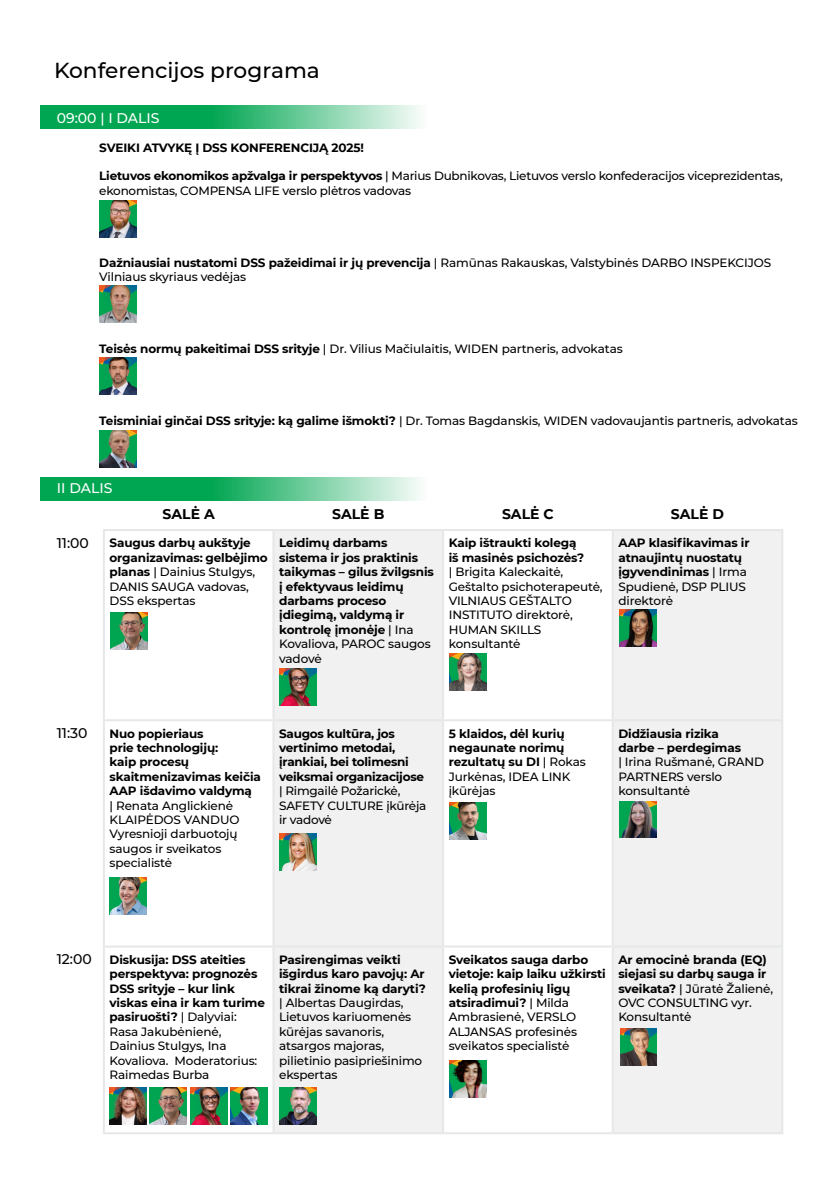
<style>
.page{position:relative;width:840px;height:1191px;background:#fff}
.page>*{position:absolute;margin:0;border:0;box-sizing:border-box;transform-origin:0 0}
.t1{font:500 21.6px "Montserrat";color:#000}
.t2{font:700 14px "Montserrat";color:#000}
.t3{font:500 14px "Montserrat";color:#fff}
.t4{font:500 14px "Montserrat";color:#000}
.t5{font:700 12px/14.4px "Montserrat";letter-spacing:-.01em;color:#000}
.t6{font:500 12px/14.4px "Montserrat";letter-spacing:-.01em;color:#000}
.s1{font-weight:700}
.s2{font-weight:500}
</style>
<div class="page">
<svg style="left:40px;top:477px;width:379px;height:23px;background:#42bd7e"></svg>
<svg style="left:40px;top:106px;width:379px;height:23px;background:#42bd7e"></svg>
<div style="left:274px;top:531px;width:168px;height:601px;background:#f1f1f2"></div>
<div style="left:613px;top:531px;width:167px;height:601px;background:#f1f1f2"></div>
<hr style="left:103px;top:529px;width:170px;height:2px;background:#e6e7e8">
<hr style="left:103px;top:531px;width:2px;height:188px;background:#e6e7e8">
<hr style="left:273px;top:529px;width:170px;height:2px;background:#e6e7e8">
<hr style="left:272px;top:531px;width:2px;height:188px;background:#e6e7e8">
<hr style="left:443px;top:529px;width:169px;height:2px;background:#e6e7e8">
<hr style="left:442px;top:531px;width:2px;height:188px;background:#e6e7e8">
<hr style="left:612px;top:529px;width:170px;height:2px;background:#e6e7e8">
<hr style="left:611px;top:531px;width:2px;height:188px;background:#e6e7e8">
<hr style="left:780px;top:531px;width:2px;height:188px;background:#e6e7e8">
<hr style="left:103px;top:719px;width:170px;height:2px;background:#e6e7e8">
<hr style="left:103px;top:721px;width:2px;height:224px;background:#e6e7e8">
<hr style="left:273px;top:719px;width:170px;height:2px;background:#e6e7e8">
<hr style="left:272px;top:721px;width:2px;height:224px;background:#e6e7e8">
<hr style="left:443px;top:719px;width:169px;height:2px;background:#e6e7e8">
<hr style="left:442px;top:721px;width:2px;height:224px;background:#e6e7e8">
<hr style="left:612px;top:719px;width:170px;height:2px;background:#e6e7e8">
<hr style="left:611px;top:721px;width:2px;height:224px;background:#e6e7e8">
<hr style="left:780px;top:721px;width:2px;height:224px;background:#e6e7e8">
<hr style="left:103px;top:945px;width:170px;height:2px;background:#e6e7e8">
<hr style="left:103px;top:947px;width:2px;height:185px;background:#e6e7e8">
<hr style="left:273px;top:945px;width:170px;height:2px;background:#e6e7e8">
<hr style="left:272px;top:947px;width:2px;height:185px;background:#e6e7e8">
<hr style="left:443px;top:945px;width:169px;height:2px;background:#e6e7e8">
<hr style="left:442px;top:947px;width:2px;height:185px;background:#e6e7e8">
<hr style="left:612px;top:945px;width:170px;height:2px;background:#e6e7e8">
<hr style="left:611px;top:947px;width:2px;height:185px;background:#e6e7e8">
<hr style="left:780px;top:947px;width:2px;height:185px;background:#e6e7e8">
<hr style="left:103px;top:1132px;width:170px;height:2px;background:#e6e7e8">
<hr style="left:273px;top:1132px;width:170px;height:2px;background:#e6e7e8">
<hr style="left:443px;top:1132px;width:169px;height:2px;background:#e6e7e8">
<hr style="left:612px;top:1132px;width:170px;height:2px;background:#e6e7e8">
<img style="left:99px;top:357px;width:37px;height:37px">
<img style="left:99px;top:430px;width:37px;height:37px">
<img style="left:111px;top:612px;width:36px;height:37px">
<img style="left:279px;top:668px;width:37px;height:37px">
<img style="left:619px;top:609px;width:37px;height:37px">
<img style="left:109px;top:877px;width:37px;height:37px">
<img style="left:279px;top:833px;width:37px;height:37px">
<img style="left:449px;top:802px;width:37px;height:37px">
<img style="left:619px;top:801px;width:37px;height:37px">
<img style="left:109px;top:1087px;width:37px;height:37px">
<img style="left:279px;top:1087px;width:37px;height:37px">
<img style="left:449px;top:1060px;width:37px;height:37px">
<img style="left:619px;top:1028px;width:37px;height:37px">
<img style="left:449px;top:653px;width:37px;height:37px">
<img style="left:99px;top:200px;width:37px;height:37px">
<img style="left:99px;top:285px;width:37px;height:37px">
<img style="left:150px;top:1087px;width:36px;height:37px">
<img style="left:190px;top:1087px;width:37px;height:37px">
<img style="left:230px;top:1087px;width:37px;height:37px">
<h1 class="t1" style="left:54px;top:55px;width:267px">Konferencijos programa</h1>
<p class="t3" style="left:57px;top:108px;width:104px">09:00 | I DALIS</p>
<p class="t5" style="left:99px;top:140px;width:266px">SVEIKI ATVYKĘ Į DSS KONFERENCIJĄ 2025!</p>
<p class="t6" style="left:99px;top:168px;width:684px"><span class="s1">Lietuvos ekonomikos apžvalga ir perspektyvos</span> | Marius Dubnikovas, Lietuvos verslo konfederacijos viceprezidentas, ekonomistas, COMPENSA LIFE verslo plėtros vadovas</p>
<p class="t6" style="left:99px;top:255px;width:673px"><span class="s1">Dažniausiai nustatomi DSS pažeidimai ir jų prevencija</span> | Ramūnas Rakauskas, Valstybinės DARBO INSPEKCIJOS<br>Vilniaus skyriaus vedėjas</p>
<p class="t6" style="left:99px;top:341px;width:524px"><span class="s1">Teisės normų pakeitimai DSS srityje</span> | Dr. Vilius Mačiulaitis, WIDEN partneris, advokatas</p>
<p class="t6" style="left:99px;top:413px;width:699px"><span class="s1">Teisminiai ginčai DSS srityje: ką galime išmokti?</span> | Dr. Tomas Bagdanskis, WIDEN vadovaujantis partneris, advokatas</p>
<p class="t3" style="left:57px;top:478px;width:57px">II DALIS</p>
<p class="t4" style="left:57px;top:533px;width:34px">11:00</p>
<p class="t2" style="left:162px;top:503px;width:54px">SALĖ A</p>
<p class="t2" style="left:332px;top:503px;width:54px">SALĖ B</p>
<p class="t2" style="left:501px;top:503px;width:53px">SALĖ C</p>
<p class="t2" style="left:670px;top:503px;width:55px">SALĖ D</p>
<p class="t5" style="left:109px;top:535px;width:160px">Saugus darbų aukštyje organizavimas: gelbėjimo planas <span class="s2">| Dainius Stulgys,<br>DANIS SAUGA vadovas,<br>DSS ekspertas</span></p>
<p class="t5" style="left:279px;top:535px;width:156px">Leidimų darbams sistema ir jos praktinis taikymas – gilus žvilgsnis į efektyvaus leidimų darbams proceso įdiegimą, valdymą ir kontrolę įmonėje <span class="s2">| Ina<br>Kovaliova, PAROC saugos vadovė</span></p>
<p class="t5" style="left:448px;top:535px;width:137px">Kaip ištraukti kolegą iš masinės psichozės?</p>
<p class="t5" style="left:618px;top:535px;width:133px">AAP klasifikavimas ir atnaujintų nuostatų įgyvendinimas <span class="s2">| Irma<br>Spudienė, DSP PLIUS direktorė</span></p>
<p class="t6" style="left:448px;top:564px;width:155px">| Brigita Kaleckaitė,<br>Geštalto psichoterapeutė,<br>VILNIAUS GEŠTALTO<br>INSTITUTO direktorė,<br>HUMAN SKILLS konsultantė</p>
<p class="t4" style="left:57px;top:723px;width:32px">11:30</p>
<p class="t5" style="left:109px;top:725px;width:153px">Nuo popieriaus<br>prie technologijų:<br>kaip procesų skaitmenizavimas keičia<br>AAP išdavimo valdymą</p>
<p class="t6" style="left:109px;top:797px;width:131px">| Renata Anglickienė<br>KLAIPĖDOS VANDUO<br>Vyresnioji darbuotojų saugos ir sveikatos specialistė</p>
<p class="t5" style="left:279px;top:725px;width:146px">Saugos kultūra, jos vertinimo metodai, įrankiai, bei tolimesni veiksmai organizacijose</p>
<p class="t6" style="left:279px;top:783px;width:149px">| Rimgailė Požarickė,<br>SAFETY CULTURE įkūrėja ir vadovė</p>
<p class="t5" style="left:448px;top:725px;width:138px">5 klaidos, dėl kurių negaunate norimų rezultatų su DI <span class="s2">| Rokas<br>Jurkėnas, IDEA LINK įkūrėjas</span></p>
<p class="t5" style="left:618px;top:725px;width:124px">Didžiausia rizika darbe – perdegimas</p>
<p class="t6" style="left:618px;top:754px;width:147px">| Irina Rušmanė, GRAND<br>PARTNERS verslo konsultantė</p>
<p class="t4" style="left:57px;top:949px;width:37px">12:00</p>
<p class="t5" style="left:109px;top:951px;width:157px">Diskusija: DSS ateities perspektyva: prognozės<br>DSS srityje – kur link viskas eina ir kam turime pasiruošti? <span class="s2">| Dalyviai:<br>Rasa Jakubėnienė,<br>Dainius Stulgys, Ina<br>Kovaliova. Moderatorius:<br>Raimedas Burba</span></p>
<p class="t5" style="left:279px;top:951px;width:148px">Pasirengimas veikti išgirdus karo pavojų: Ar tikrai žinome ką daryti?</p>
<p class="t6" style="left:279px;top:995px;width:144px">| Albertas Daugirdas,<br>Lietuvos kariuomenės kūrėjas savanoris, atsargos majoras, pilietinio pasipriešinimo ekspertas</p>
<p class="t5" style="left:448px;top:951px;width:158px">Sveikatos sauga darbo vietoje: kaip laiku užkirsti kelią profesinių ligų atsiradimui? <span class="s2">| Milda<br>Ambrasienė, VERSLO<br>ALJANSAS profesinės sveikatos specialistė</span></p>
<p class="t5" style="left:618px;top:951px;width:156px">Ar emocinė branda (EQ) siejasi su darbų sauga ir sveikata? <span class="s2">| Jūratė Žalienė,<br>OVC CONSULTING vyr.<br>Konsultantė</span></p>
</div>
